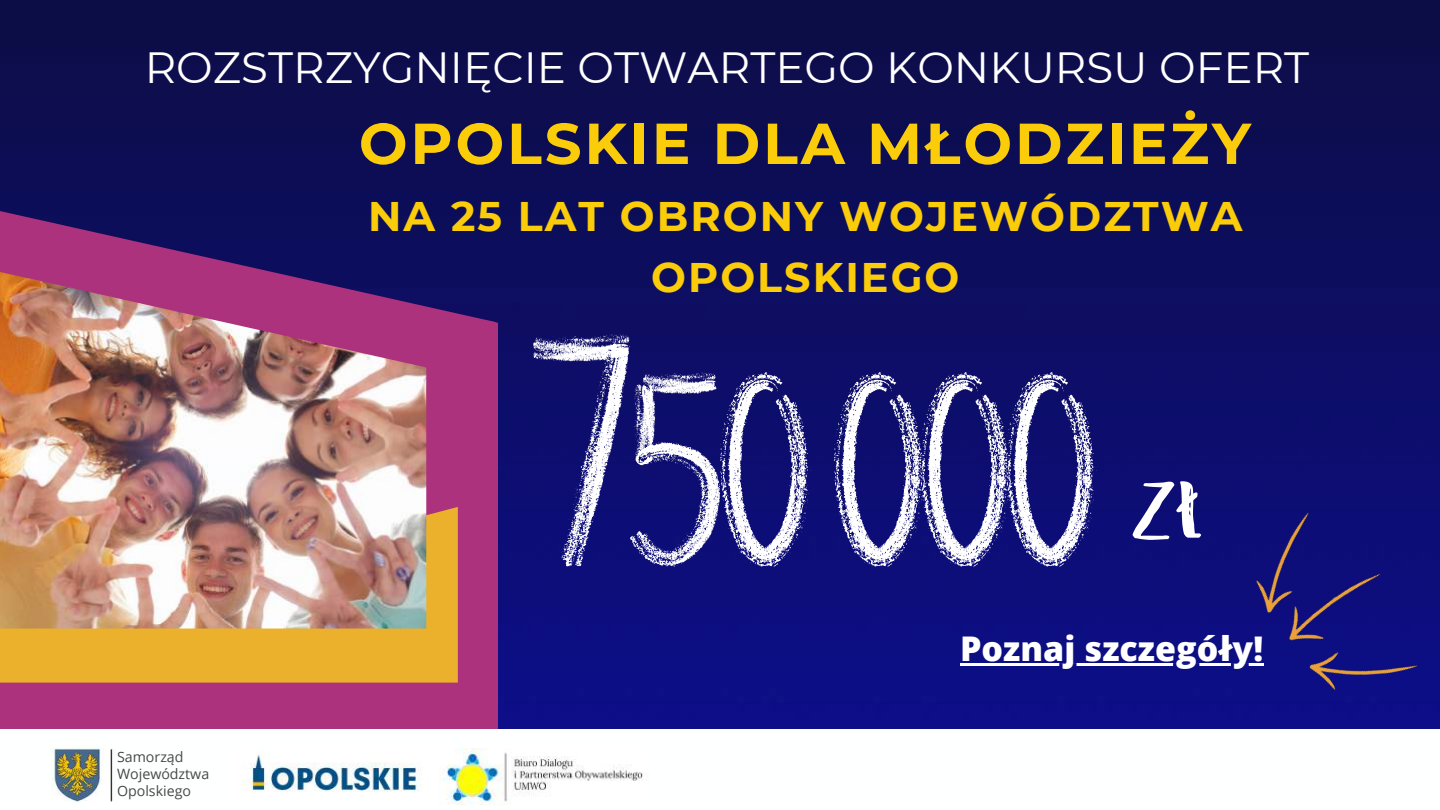
<style>
.page{position:relative;width:1440px;height:810px;background:#fff}
.page>*{position:absolute;margin:0;border:0;box-sizing:border-box;transform-origin:0 0}
.t1{font:111.4px "Happy Girl";color:#fff}
.t2{font:700 57.7px "Montserrat";letter-spacing:.05em;color:#fbcc09}
.t3{font:43.6px "Montserrat";color:#fff}
.t4{font:700 41.3px/61px "Montserrat";letter-spacing:.05em;color:#fbcc09;text-align:center}
.t5{font:800 34px "Open Sans";color:#fff}
.t6{font:14.2px/17.2px "Open Sans";color:#484848}
</style>
<div class="page">
<img style="left:0;top:0;width:1440px;height:729px">
<svg style="left:0;top:125px;width:498px;height:604px;background:#521d67"></svg>
<div style="left:0;top:507px;width:458px;height:176px;background:#ebb12c"></div>
<img style="left:0;top:272px;width:426px;height:356px">
<img style="left:242px;top:749px;width:403px;height:57px">
<img style="left:51px;top:749px;width:62px;height:54px">
<svg style="left:533px;top:334px;width:278px;height:233px;background:#3e3e8c"></svg>
<svg style="left:834px;top:372px;width:263px;height:195px"></svg>
<img style="left:1224px;top:495px;width:216px;height:232px">
<hr style="left:960px;top:663px;width:303px;height:3px;background:#fff">
<p class="t3" style="left:145px;top:40px;width:1166px">ROZSTRZYGNIĘCIE OTWARTEGO KONKURSU OFERT</p>
<h2 class="t2" style="left:359px;top:108px;width:894px">OPOLSKIE DLA MŁODZIEŻY</h2>
<p class="t4" style="left:368px;top:186px;width:876px">NA 25 LAT OBRONY WOJEWÓDZTWA<br>OPOLSKIEGO</p>
<h1 class="t1" style="left:1133px;top:429px;width:74px">zł</h1>
<p class="t6" style="left:117px;top:748px;width:94px">Samorząd<br>Województwa<br>Opolskiego</p>
<p class="t5" style="left:960px;top:625px;width:305px">Poznaj szczegóły!</p>
</div>
